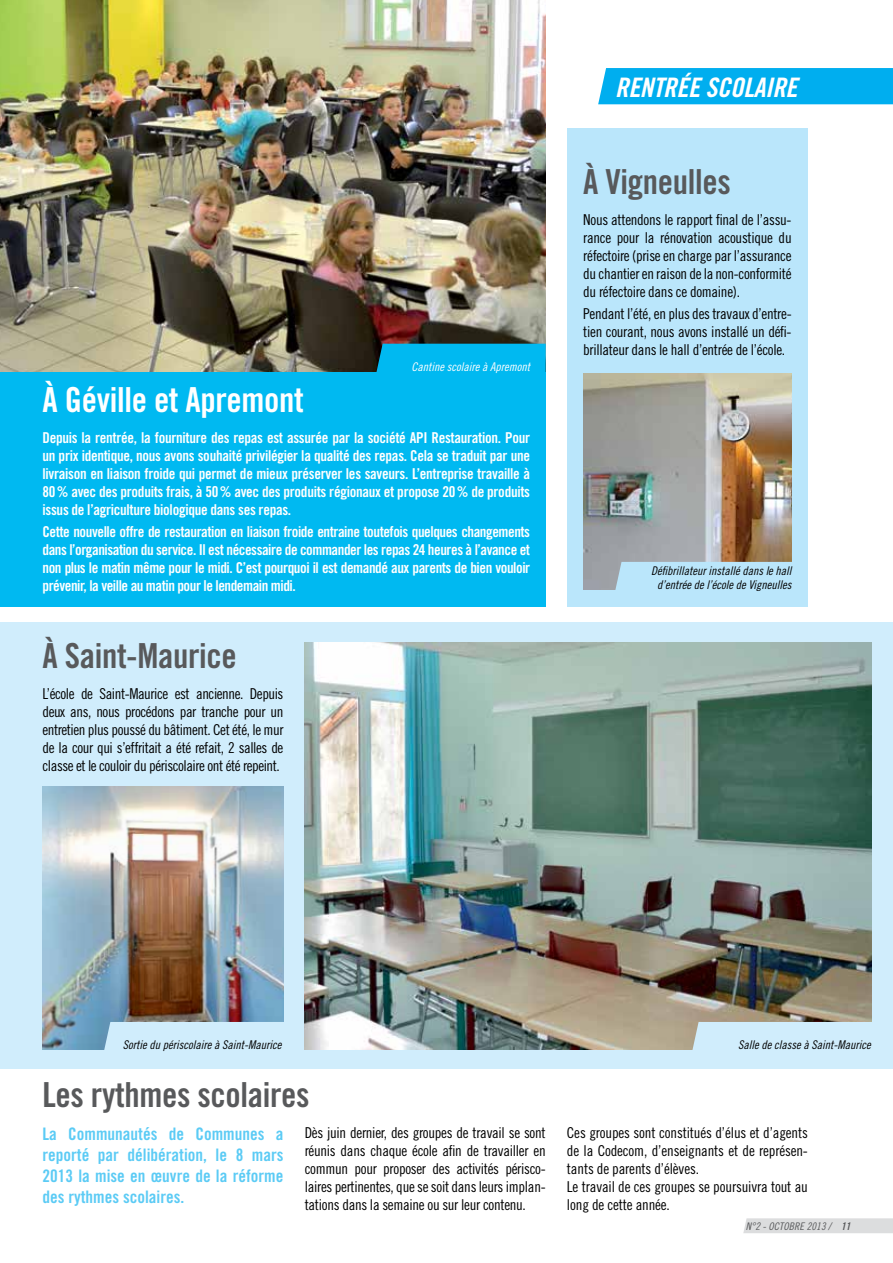
<style>
.page{position:relative;width:893px;height:1263px;background:#fff}
.page>*{position:absolute;margin:0;border:0;box-sizing:border-box;transform-origin:0 0}
.t1{font:34.5px "Trade Gothic Bold Cond Twenty";letter-spacing:-.01em;color:#58595b}
.t2{font:34.5px "Trade Gothic Bold Cond Twenty";letter-spacing:-.01em;color:#fff}
.t3{font:26.85px "Trade Gothic Bold Cond Twenty Obl";letter-spacing:-.01em;color:#fff}
.t4{font:17.25px/20.7px "Trade Gothic Bold Cond Twenty";color:#5bcbf5;text-align:justify}
.t5{font:15px/18px "Trade Gothic Cond Eighteen";letter-spacing:-.02em;color:#000;text-align:justify}
.t6{font:15px/18px "Trade Gothic Bold Cond Twenty";letter-spacing:-.025em;color:#fff;text-align:justify}
.t7{font:12px/14.4px "Trade Gothic Cond Eighteen Obl";color:#000;text-align:center}
.t8{font:12px "Trade Gothic Cond Eighteen Obl";color:#fff}
.t9{font:10.5px "Trade Gothic Cond Eighteen Obl";letter-spacing:.01em;color:#58595b}
.s1{font-family:"Trade Gothic Bold Cond Twenty Obl"}
</style>
<div class="page">
<svg style="left:743px;top:1218px;width:150px;height:15px;background:#dddedf"></svg>
<div style="left:0;top:622px;width:893px;height:447px;background:#d0edfc"></div>
<div style="left:567px;top:128px;width:241px;height:478px;background:#bae6fb"></div>
<div style="left:0;top:0;width:546px;height:606px;background:#00b9f1"></div>
<img style="left:0;top:0;width:546px;height:371px">
<img style="left:305px;top:642px;width:567px;height:407px">
<img style="left:583px;top:373px;width:209px;height:216px">
<img style="left:43px;top:786px;width:240px;height:263px">
<div style="left:598px;top:68px;width:295px;height:36px;background:#00aeef"></div>
<svg style="left:376px;top:344px;width:170px;height:28px"></svg>
<svg style="left:615px;top:562px;width:177px;height:28px"></svg>
<svg style="left:692px;top:1022px;width:180px;height:28px"></svg>
<svg style="left:104px;top:1022px;width:179px;height:28px"></svg>
<h2 class="t3" style="left:615px;top:71px;width:184px">RENTRÉE SCOLAIRE</h2>
<p class="t8" style="left:411px;top:360px;width:120px">Cantine scolaire à Apremont</p>
<h1 class="t2" style="left:43px;top:379px;width:263px">À Géville et Apremont</h1>
<p class="t6" style="left:43px;top:429px;width:489px">Depuis la rentrée, la fourniture des repas est assurée par la société API Restauration. Pour un prix identique, nous avons souhaité privilégier la qualité des repas. Cela se traduit par une livraison en liaison froide qui permet de mieux préserver les saveurs. L’entreprise travaille à 80% avec des produits frais, à 50% avec des produits régionaux et propose 20% de produits issus de l’agriculture biologique dans ses repas.</p>
<p class="t6" style="left:43px;top:523px;width:489px">Cette nouvelle offre de restauration en liaison froide entraine toutefois quelques changements dans l’organisation du service. Il est nécessaire de commander les repas 24 heures à l’avance et non plus le matin même pour le midi. C’est pourquoi il est demandé aux parents de bien vouloir prévenir, la veille au matin pour le lendemain midi.</p>
<h1 class="t1" style="left:43px;top:635px;width:196px">À Saint-Maurice</h1>
<p class="t5" style="left:43px;top:685px;width:242px">L’école de Saint-Maurice est ancienne. Depuis deux ans, nous procédons par tranche pour un entretien plus poussé du bâtiment. Cet été, le mur de la cour qui s’effritait a été refait, 2 salles de classe et le couloir du périscolaire ont été repeint.</p>
<h1 class="t1" style="left:583px;top:161px;width:149px">À Vigneulles</h1>
<p class="t5" style="left:583px;top:211px;width:210px">Nous attendons le rapport final de l’assu&shy;rance pour la rénovation acoustique du réfectoire (prise en charge par l’assurance du chantier en raison de la non-conformité du réfectoire dans ce domaine).</p>
<p class="t5" style="left:583px;top:305px;width:210px">Pendant l’été, en plus des travaux d’entre&shy;tien courant, nous avons installé un défi&shy;brillateur dans le hall d’entrée de l’école.</p>
<p class="t7" style="left:651px;top:563px;width:142px">Défibrillateur installé dans le hall d’entrée de l’école de Vigneulles</p>
<p class="t7" style="left:123px;top:1038px;width:160px">Sortie du périscolaire à Saint-Maurice</p>
<p class="t7" style="left:738px;top:1038px;width:134px">Salle de classe à Saint-Maurice</p>
<h1 class="t1" style="left:43px;top:1074px;width:269px">Les rythmes scolaires</h1>
<p class="t4" style="left:43px;top:1124px;width:242px">La Communautés de Communes a reporté par délibération, le 8 mars 2013 la mise en œuvre de la réforme des rythmes scolaires.</p>
<p class="t5" style="left:305px;top:1123px;width:242px">Dès juin dernier, des groupes de travail se sont réunis dans chaque école afin de travailler en commun pour proposer des activités périsco&shy;laires pertinentes, que se soit dans leurs implan&shy;tations dans la semaine ou sur leur contenu.</p>
<p class="t5" style="left:567px;top:1123px;width:242px;text-align:left">Ces groupes sont constitués d’élus et d’agents de la Codecom, d’enseignants et de représen&shy;tants de parents d’élèves.<br>Le travail de ces groupes se poursuivra tout au long de cette année.</p>
<p class="t9" style="left:746px;top:1220px;width:106px">N°2 - OCTOBRE 2013 / <span class="s1">11</span></p>
</div>
